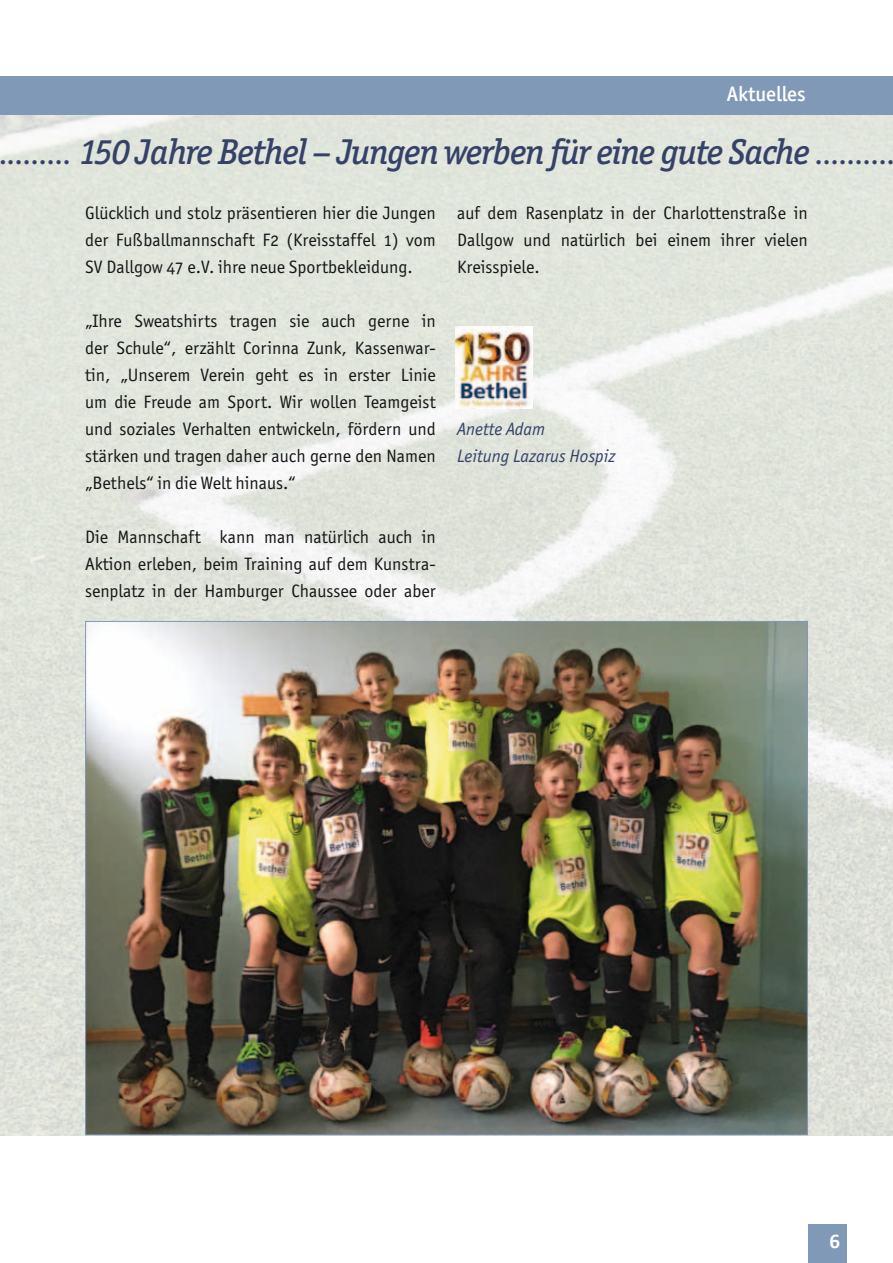
<style>
.page{position:relative;width:893px;height:1263px;background:#fff}
.page>*{position:absolute;margin:0;border:0;box-sizing:border-box;transform-origin:0 0}
.t1{font:36px "Officina Serif ITC Med It";letter-spacing:-.025em;color:#354268}
.t2{font:500 21px "Officina Sans ITC";color:#fff}
.t3{font:700 21px "Calibri";color:#fff}
.t4{font:18px/27px "Officina Sans ITC Boo OS";color:#151616;text-align:justify}
.t5{font:18px/27px "Officina Sans ITC Boo It";color:#354268}
.s1{font-size:27px}
</style>
<div class="page">
<div style="left:1px;top:77px;width:892px;height:38px;background:#8099b6"></div>
<hr style="left:0;top:77px;width:1px;height:38px;background:#8099b6">
<img style="left:87px;top:623px;width:718px;height:510px">
<img style="left:455px;top:327px;width:77px;height:81px">
<div style="left:808px;top:1225px;width:39px;height:38px;background:#8099b6"></div>
<p class="t2" style="left:727px;top:81px;width:80px">Aktuelles</p>
<h1 class="t1" style="left:0;top:131px;width:897px"><span class="s1">.........</span> 150 Jahre Bethel – Jungen werben für eine gute Sache <span class="s1">..........</span></h1>
<p class="t4" style="left:85px;top:200px;width:352px">Glücklich und stolz präsentieren hier die Jungen der Fußballmannschaft F2 (Kreisstaffel 1) vom SV Dallgow 47 e.V. ihre neue Sportbekleidung.</p>
<p class="t4" style="left:85px;top:308px;width:352px">„Ihre Sweatshirts tragen sie auch gerne in der Schule“, erzählt Corinna Zunk, Kassenwar&shy;tin, „Unserem Verein geht es in erster Linie um die Freude am Sport. Wir wollen Teamgeist und soziales Verhalten entwickeln, fördern und stärken und tragen daher auch gerne den Namen „Bethels“ in die Welt hinaus.“</p>
<p class="t4" style="left:85px;top:524px;width:352px">Die Mannschaft kann man natürlich auch in Aktion erleben, beim Training auf dem Kunstra&shy;senplatz in der Hamburger Chaussee oder aber</p>
<p class="t4" style="left:457px;top:200px;width:352px">auf dem Rasenplatz in der Charlottenstraße in Dallgow und natürlich bei einem ihrer vielen Kreisspiele.</p>
<p class="t5" style="left:457px;top:416px;width:160px">Anette Adam<br>Leitung Lazarus Hospiz</p>
<p class="t3" style="left:829px;top:1228px;width:12px">6</p>
</div>
